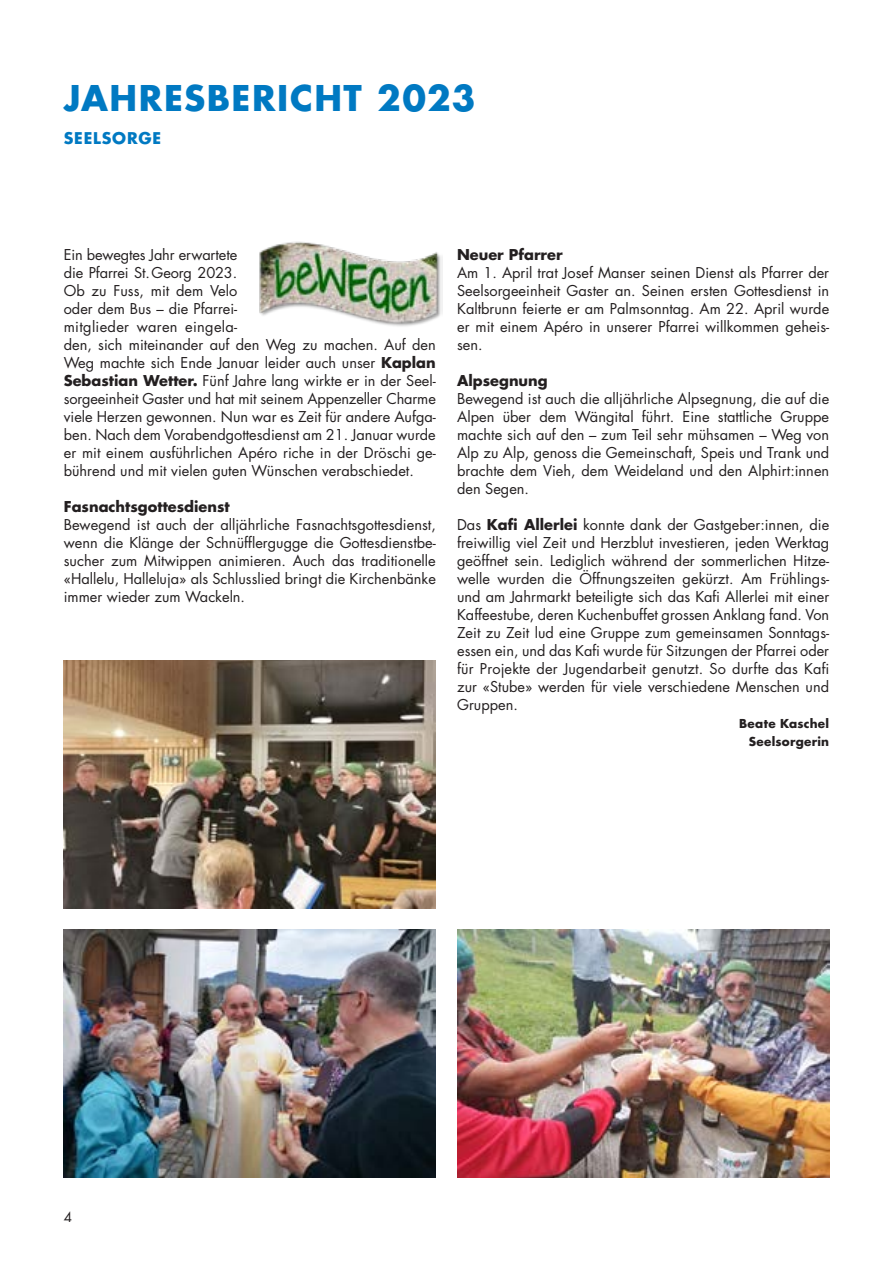
<style>
.page{position:relative;width:893px;height:1263px;background:#fff}
.page>*{position:absolute;margin:0;border:0;box-sizing:border-box;transform-origin:0 0}
.t1{font:700 34.5px "Futura Std";letter-spacing:.045em;color:#0079c2}
.t2{font:700 15.75px "Futura Std";letter-spacing:.05em;color:#0079c2}
.t3{font:14.55px/18px "Futura Std";color:#231f20;text-align:justify}
.t4{font:700 14.55px "Futura Std";color:#231f20}
.t5{font:13.5px "Futura Std";color:#231f20}
.t6{font:700 12px/18px "Futura Std";letter-spacing:.025em;color:#231f20;text-align:right}
.s1{font-weight:700}
</style>
<div class="page">
<img style="left:64px;top:660px;width:372px;height:248px">
<img style="left:259px;top:241px;width:183px;height:86px">
<img style="left:64px;top:930px;width:372px;height:248px">
<img style="left:457px;top:930px;width:372px;height:248px">
<h1 class="t1" style="left:64px;top:75px;width:413px">JAHRESBERICHT 2023</h1>
<p class="t2" style="left:64px;top:128px;width:99px">SEELSORGE</p>
<p class="t3" style="left:64px;top:246px;width:374px;text-align:left">Ein bewegtes Jahr erwartete<br>die Pfarrei St.Georg 2023.<br>Ob zu Fuss, mit dem Velo<br>oder dem Bus – die Pfarrei-<br>mitglieder waren eingela-<br>den, sich miteinander auf den Weg zu machen. Auf den Weg machte sich Ende Januar leider auch unser <span class="s1">Kaplan Sebastian Wetter.</span> Fünf Jahre lang wirkte er in der Seel&shy;sorgeeinheit Gaster und hat mit seinem Appenzeller Charme viele Herzen gewonnen. Nun war es Zeit für andere Aufga&shy;ben. Nach dem Vorabendgottesdienst am 21. Januar wurde er mit einem ausführlichen Apéro riche in der Dröschi ge&shy;bührend und mit vielen guten Wünschen verabschiedet.</p>
<p class="t4" style="left:64px;top:497px;width:167px">Fasnachtsgottesdienst</p>
<p class="t3" style="left:64px;top:516px;width:374px">Bewegend ist auch der alljährliche Fasnachtsgottesdienst, wenn die Klänge der Schnüfflergugge die Gottesdienstbe&shy;sucher zum Mitwippen animieren. Auch das traditionelle «Hallelu, Halleluja» als Schlusslied bringt die Kirchenbänke immer wieder zum Wackeln.</p>
<p class="t4" style="left:457px;top:245px;width:107px">Neuer Pfarrer</p>
<p class="t3" style="left:457px;top:264px;width:374px">Am 1. April trat Josef Manser seinen Dienst als Pfarrer der Seelsorgeeinheit Gaster an. Seinen ersten Gottesdienst in Kaltbrunn feierte er am Palmsonntag. Am 22. April wurde er mit einem Apéro in unserer Pfarrei willkommen geheis&shy;sen.</p>
<p class="t4" style="left:457px;top:371px;width:92px">Alpsegnung</p>
<p class="t3" style="left:457px;top:390px;width:374px">Bewegend ist auch die alljährliche Alpsegnung, die auf die Alpen über dem Wängital führt. Eine stattliche Gruppe machte sich auf den – zum Teil sehr mühsamen – Weg von Alp zu Alp, genoss die Gemeinschaft, Speis und Trank und brachte dem Vieh, dem Weideland und den Alphirt:innen den Segen.</p>
<p class="t3" style="left:457px;top:516px;width:374px">Das <span class="s1">Kafi Allerlei</span> konnte dank der Gastgeber:innen, die freiwillig viel Zeit und Herzblut investieren, jeden Werktag geöffnet sein. Lediglich während der sommerlichen Hitze&shy;welle wurden die Öffnungszeiten gekürzt. Am Frühlings&shy;und am Jahrmarkt beteiligte sich das Kafi Allerlei mit einer Kaffeestube, deren Kuchenbuffet grossen Anklang fand. Von Zeit zu Zeit lud eine Gruppe zum gemeinsamen Sonntags&shy;essen ein, und das Kafi wurde für Sitzungen der Pfarrei oder für Projekte der Jugendarbeit genutzt. So durfte das Kafi zur «Stube» werden für viele verschiedene Menschen und Gruppen.</p>
<p class="t6" style="left:739px;top:714px;width:91px">Beate Kaschel<br>Seelsorgerin</p>
<p class="t5" style="left:64px;top:1208px;width:10px">4</p>
</div>
